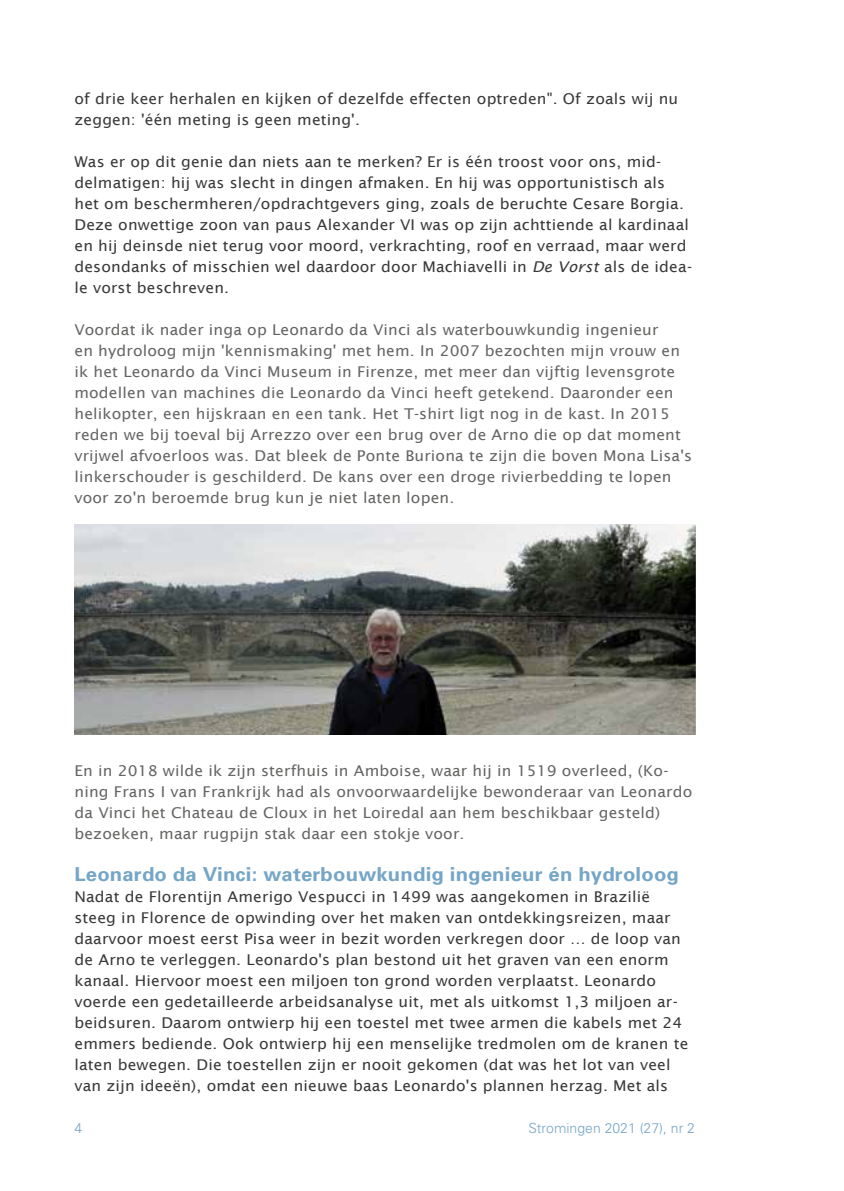
<style>
.page{position:relative;width:844px;height:1191px;background:#fff}
.page>*{position:absolute;margin:0;border:0;box-sizing:border-box;transform-origin:0 0}
.t1{font:700 19.25px "Univers";letter-spacing:.01em;color:#75a6c6;scale:1.05 1}
.t2{font:14.88px/21px "Lucida Sans";letter-spacing:.01em;color:#393939;scale:1.05 1}
.t3{font:14.88px/21px "Lucida Sans";letter-spacing:.01em;color:#656564;scale:1.05 1}
.t4{font:300 14px "Univers";color:#75a6c6}
.s1{font-style:italic}
</style>
<div class="page">
<img style="left:74px;top:524px;width:620px;height:210px">
<p class="t2" style="left:74px;top:88px;width:576px">of drie keer herhalen en kijken of dezelfde effecten optreden". Of zoals wij nu zeggen: 'één meting is geen meting'.</p>
<p class="t2" style="left:74px;top:151px;width:589px">Was er op dit genie dan niets aan te merken? Er is één troost voor ons, mid&shy;delmatigen: hij was slecht in dingen afmaken. En hij was opportunistisch als het om beschermheren/opdrachtgevers ging, zoals de beruchte Cesare Borgia.<br>Deze onwettige zoon van paus Alexander VI was op zijn achttiende al kardinaal en hij deinsde niet terug voor moord, verkrachting, roof en verraad, maar werd desondanks of misschien wel daardoor door Machiavelli in <span class="s1">De Vorst</span> als de idea&shy;le vorst beschreven.</p>
<p class="t3" style="left:74px;top:319px;width:589px">Voordat ik nader inga op Leonardo da Vinci als waterbouwkundig ingenieur<br>en hydroloog mijn 'kennismaking' met hem. In 2007 bezochten mijn vrouw en ik het Leonardo da Vinci Museum in Firenze, met meer dan vijftig levensgrote modellen van machines die Leonardo da Vinci heeft getekend. Daaronder een helikopter, een hijskraan en een tank. Het T-shirt ligt nog in de kast. In 2015 reden we bij toeval bij Arrezzo over een brug over de Arno die op dat moment vrijwel afvoerloos was. Dat bleek de Ponte Buriona te zijn die boven Mona Lisa's linkerschouder is geschilderd. De kans over een droge rivierbedding te lopen voor zo'n beroemde brug kun je niet laten lopen.</p>
<p class="t3" style="left:74px;top:760px;width:589px">En in 2018 wilde ik zijn sterfhuis in Amboise, waar hij in 1519 overleed, (Ko&shy;ning Frans I van Frankrijk had als onvoorwaardelijke bewonderaar van Leonardo da Vinci het Chateau de Cloux in het Loiredal aan hem beschikbaar gesteld) bezoeken, maar rugpijn stak daar een stokje voor.</p>
<p class="t1" style="left:74px;top:862px;width:577px">Leonardo da Vinci: waterbouwkundig ingenieur én hydroloog</p>
<p class="t2" style="left:74px;top:886px;width:586px">Nadat de Florentijn Amerigo Vespucci in 1499 was aangekomen in Brazilië steeg in Florence de opwinding over het maken van ontdekkingsreizen, maar daarvoor moest eerst Pisa weer in bezit worden verkregen door … de loop van de Arno te verleggen. Leonardo's plan bestond uit het graven van een enorm kanaal. Hiervoor moest een miljoen ton grond worden verplaatst. Leonardo voerde een gedetailleerde arbeidsanalyse uit, met als uitkomst 1,3 miljoen ar&shy;beidsuren. Daarom ontwierp hij een toestel met twee armen die kabels met 24 emmers bediende. Ook ontwierp hij een menselijke tredmolen om de kranen te laten bewegen. Die toestellen zijn er nooit gekomen (dat was het lot van veel van zijn ideeën), omdat een nieuwe baas Leonardo's plannen herzag. Met als</p>
<p class="t4" style="left:74px;top:1120px;width:9px">4</p>
<p class="t4" style="left:528px;top:1120px;width:168px">Stromingen 2021 (27), nr 2</p>
</div>
